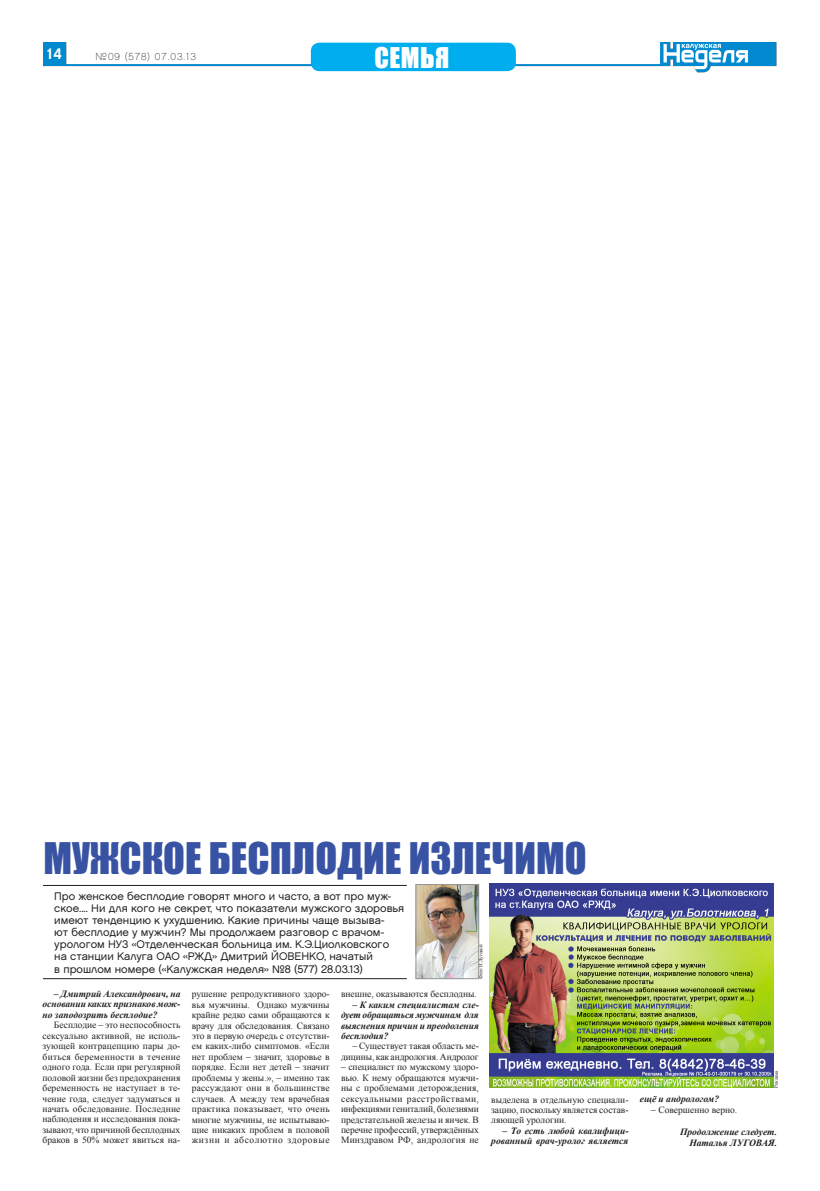
<style>
.page{position:relative;width:820px;height:1191px;background:#fff}
.page>*{position:absolute;margin:0;border:0;box-sizing:border-box;transform-origin:0 0}
.Заголовок_большой{font:40px "Impact";color:#3853a3}
.Заголовок_большой-2{font:26.2px "Impact";letter-spacing:.02em;color:#fff}
.полоса{font:15.3px "Chalet E New York Sixty";color:#fff}
.Врез{font:11px/12.1px "Chalet E London Sixty";color:#231f20}
.номер__дата{font:10.2px "Chalet E Paris Sixty";letter-spacing:.1em;color:#231f20}
.основной_текст{font:9.5px/10.5px "Times New Roman";color:#231f20;text-align:justify}
.вопрос{font:italic 700 9.5px/10.4px "Times New Roman";letter-spacing:-.005em;color:#231f20;text-align:justify}
.Подпись{font:italic 700 9.5px "Times New Roman";color:#231f20}
.основной_текст-2{font:5px "Times New Roman";color:#231f20}
</style>
<div class="page">
<img style="left:43px;top:43px;width:732px;height:30px">
<div style="left:311px;top:43px;width:204px;height:28px;background:#00aeef;border-radius:9px"></div>
<img style="left:489px;top:883px;width:284px;height:205px">
<hr style="left:43px;top:885px;width:363px;height:1px;background:#231f20">
<hr style="left:43px;top:978px;width:363px;height:1px;background:#231f20">
<img style="left:417px;top:886px;width:60px;height:91px">
<div style="left:415px;top:884px;width:64px;height:95px;border:1px solid #939598"></div>
<p class="полоса" style="left:47px;top:44px;width:16px">14</p>
<p class="номер__дата" style="left:96px;top:50px;width:102px">№09 (578) 07.03.13</p>
<p class="Заголовок_большой-2" style="left:374px;top:37px;width:76px">семья</p>
<p class="Заголовок_большой" style="left:43px;top:826px;width:544px">Мужское бесплодие излечимо</p>
<p class="Врез" style="left:54px;top:890px;width:351px">Про женское бесплодие говорят много и часто, а вот про муж&shy;ское.... Ни для кого не секрет, что показатели мужского здоровья имеют тенденцию к ухудшению. Какие причины чаще вызыва-<br>ют бесплодие у мужчин? Мы продолжаем разговор с врачом&shy;урологом НУЗ «Отделенческая больница им. К.Э.Циолковского на станции Калуга ОАО «РЖД» Дмитрий ЙОВЕНКО, начатый<br>в прошлом номере («Калужская неделя» №8 (577) 28.03.13)</p>
<p class="основной_текст-2" style="left:477px;top:979px;width:36px;rotate:-90deg">Фото Н.Луговой</p>
<p class="вопрос" style="left:43px;top:988px;width:139px;text-indent:11px">– Дмитрий Александрович, на основании каких признаков мож&shy;но заподозрить бесплодие?</p>
<p class="основной_текст" style="left:43px;top:1019px;width:139px;text-indent:11px">Бесплодие – это неспособность сексуально активной, не исполь&shy;зующей контрацепцию пары до&shy;биться беременности в течение одного года. Если при регулярной половой жизни без предохранения беременность не наступает в те&shy;чение года, следует задуматься и начать обследование. Последние наблюдения и исследования пока&shy;зывают, что причиной бесплодных браков в 50% может явиться на-</p>
<p class="основной_текст" style="left:192px;top:988px;width:139px">рушение репродуктивного здоро&shy;вья мужчины. Однако мужчины крайне редко сами обращаются к врачу для обследования. Связано это в первую очередь с отсутстви&shy;ем каких-либо симптомов. «Если нет проблем – значит, здоровье в порядке. Если нет детей – значит проблемы у жены.», – именно так рассуждают они в большинстве случаев. А между тем врачебная практика показывает, что очень многие мужчины, не испытываю&shy;щие никаких проблем в половой жизни и абсолютно здоровые</p>
<p class="основной_текст" style="left:341px;top:988px;width:137px">внешне, оказываются бесплодны.</p>
<p class="вопрос" style="left:341px;top:999px;width:139px;text-indent:11px">– К каким специалистам сле&shy;дует обращаться мужчинам для выяснения причин и преодоления бесплодия?</p>
<p class="основной_текст" style="left:341px;top:1040px;width:139px;text-align:right">– Существует такая область ме&shy;дицины, как андрология. Андролог</p>
<p class="основной_текст" style="left:341px;top:1061px;width:139px">– специалист по мужскому здоро&shy;вью. К нему обращаются мужчи&shy;ны с проблемами деторождения, сексуальными расстройствами, инфекциями гениталий, болезнями предстательной железы и яичек. В перечне профессий, утверждённых Минздравом РФ, андрология не</p>
<p class="основной_текст" style="left:491px;top:1094px;width:139px">выделена в отдельную специали&shy;зацию, поскольку является состав&shy;ляющей урологии.</p>
<p class="вопрос" style="left:491px;top:1125px;width:139px;text-align:right">– То есть любой квалифици&shy;рованный врач-уролог является</p>
<p class="основной_текст-2" style="left:772px;top:1087px;width:19px;rotate:-90deg">Реклама</p>
<p class="вопрос" style="left:639px;top:1093px;width:81px">ещё и андрологом?</p>
<p class="основной_текст" style="left:651px;top:1104px;width:88px">– Совершенно верно.</p>
<p class="Подпись" style="left:679px;top:1124px;width:98px">Продолжение следует.</p>
<p class="Подпись" style="left:689px;top:1136px;width:89px">Наталья ЛУГОВАЯ.</p>
</div>
